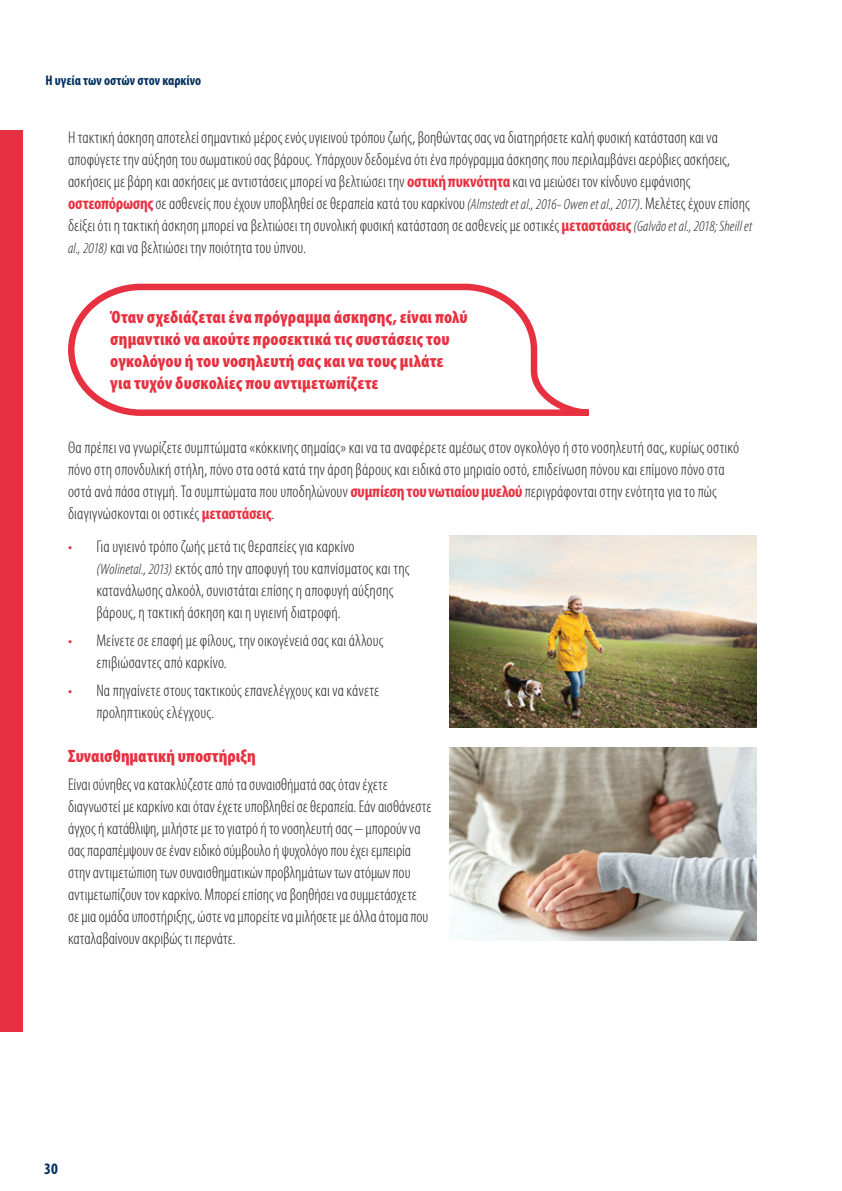
<style>
.page{position:relative;width:842px;height:1191px;background:#fff}
.page>*{position:absolute;margin:0;border:0;box-sizing:border-box;transform-origin:0 0}
.t1{font:900 condensed 18px/22px "Myriad Pro";letter-spacing:.005em;color:#e73141}
.t2{font:300 condensed 17px/22px "Myriad Pro";letter-spacing:.005em;color:#231f20}
.t3{font:700 condensed 16px "Myriad Pro";color:#002e5e}
.t4{font:700 condensed 14px "Myriad Pro";color:#002e5e}
.s1{font-weight:700;color:#e73141}
.s2{font-style:italic;font-size:15px}
.s3{color:#e73141}
</style>
<div class="page">
<div style="left:0;top:130px;width:23px;height:902px;background:#e73141"></div>
<svg style="left:68px;top:283px;width:521px;height:133px"></svg>
<img style="left:449px;top:535px;width:308px;height:192px">
<img style="left:449px;top:748px;width:308px;height:192px">
<p class="t4" style="left:45px;top:72px;width:157px">Η υγεία των οστών στον καρκίνο</p>
<p class="t2" style="left:68px;top:126px;width:686px">Η τακτική άσκηση αποτελεί σημαντικό μέρος ενός υγιεινού τρόπου ζωής, βοηθώντας σας να διατηρήσετε καλή φυσική κατάσταση και να αποφύγετε την αύξηση του σωματικού σας βάρους. Υπάρχουν δεδομένα ότι ένα πρόγραμμα άσκησης που περιλαμβάνει αερόβιες ασκήσεις, ασκήσεις με βάρη και ασκήσεις με αντιστάσεις μπορεί να βελτιώσει την <span class="s1">οστική πυκνότητα</span> και να μειώσει τον κίνδυνο εμφάνισης <span class="s1">οστεοπόρωσης</span> σε ασθενείς που έχουν υποβληθεί σε θεραπεία κατά του καρκίνου <span class="s2">(Almstedt et al., 2016- Owen et al., 2017)</span>. Μελέτες έχουν επίσης δείξει ότι η τακτική άσκηση μπορεί να βελτιώσει τη συνολική φυσική κατάσταση σε ασθενείς με οστικές <span class="s1">μεταστάσεις</span> <span class="s2">(Galvão et al., 2018; Sheill et al., 2018)</span> και να βελτιώσει την ποιότητα του ύπνου.</p>
<p class="t1" style="left:110px;top:305px;width:359px">Όταν σχεδιάζεται ένα πρόγραμμα άσκησης, είναι πολύ σημαντικό να ακούτε προσεκτικά τις συστάσεις του ογκολόγου ή του νοσηλευτή σας και να τους μιλάτε για τυχόν δυσκολίες που αντιμετωπίζετε</p>
<p class="t2" style="left:68px;top:436px;width:673px">Θα πρέπει να γνωρίζετε συμπτώματα «κόκκινης σημαίας» και να τα αναφέρετε αμέσως στον ογκολόγο ή στο νοσηλευτή σας, κυρίως οστικό πόνο στη σπονδυλική στήλη, πόνο στα οστά κατά την άρση βάρους και ειδικά στο μηριαίο οστό, επιδείνωση πόνου και επίμονο πόνο στα οστά ανά πάσα στιγμή. Τα συμπτώματα που υποδηλώνουν <span class="s1">συμπίεση του νωτιαίου μυελού</span> περιγράφονται στην ενότητα για το πώς διαγιγνώσκονται οι οστικές <span class="s1">μεταστάσεις</span>.</p>
<p class="t2" style="left:96px;top:535px;width:315px;text-indent:-28px"><span class="s3">•</span> Για υγιεινό τρόπο ζωής μετά τις θεραπείες για καρκίνο<br><span class="s2">(Wolinetal., 2013)</span> εκτός από την αποφυγή του καπνίσματος και της κατανάλωσης αλκοόλ, συνιστάται επίσης η αποφυγή αύξησης βάρους, η τακτική άσκηση και η υγιεινή διατροφή.</p>
<p class="t2" style="left:96px;top:629px;width:289px;text-indent:-28px"><span class="s3">•</span> Μείνετε σε επαφή με φίλους, την οικογένειά σας και άλλους επιβιώσαντες από καρκίνο.</p>
<p class="t2" style="left:96px;top:679px;width:284px;text-indent:-28px"><span class="s3">•</span> Να πηγαίνετε στους τακτικούς επανελέγχους και να κάνετε προληπτικούς ελέγχους.</p>
<p class="t1" style="left:68px;top:745px;width:189px">Συναισθηματική υποστήριξη</p>
<p class="t2" style="left:68px;top:773px;width:365px">Είναι σύνηθες να κατακλύζεστε από τα συναισθήματά σας όταν έχετε διαγνωστεί με καρκίνο και όταν έχετε υποβληθεί σε θεραπεία. Εάν αισθάνεστε άγχος ή κατάθλιψη, μιλήστε με το γιατρό ή το νοσηλευτή σας – μπορούν να σας παραπέμψουν σε έναν ειδικό σύμβουλο ή ψυχολόγο που έχει εμπειρία στην αντιμετώπιση των συναισθηματικών προβλημάτων των ατόμων που αντιμετωπίζουν τον καρκίνο. Μπορεί επίσης να βοηθήσει να συμμετάσχετε σε μια ομάδα υποστήριξης, ώστε να μπορείτε να μιλήσετε με άλλα άτομα που καταλαβαίνουν ακριβώς τι περνάτε.</p>
<p class="t3" style="left:44px;top:1159px;width:15px">30</p>
</div>
